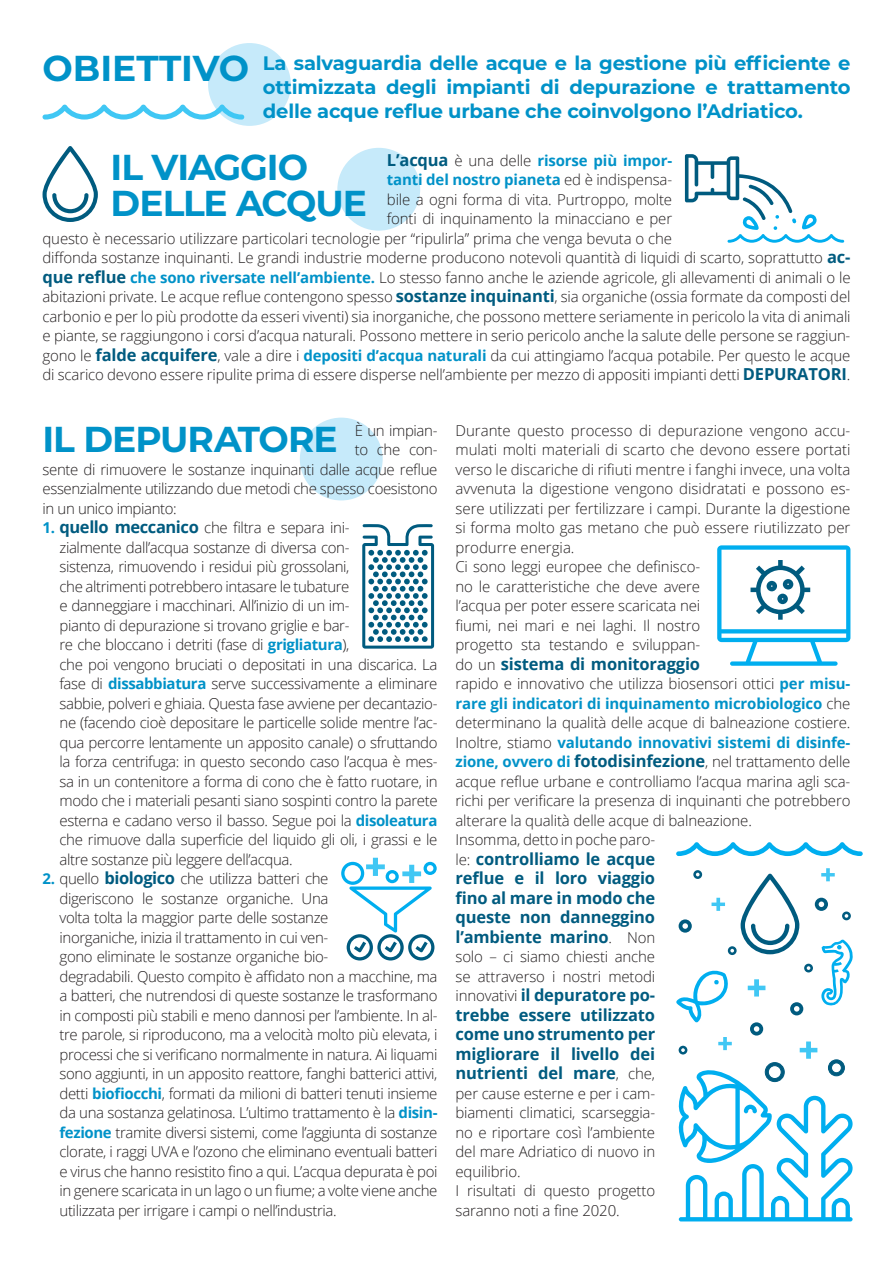
<style>
.page{position:relative;width:893px;height:1263px;background:#fff}
.page>*{position:absolute;margin:0;border:0;box-sizing:border-box;transform-origin:0 0}
.t1{font:700 36px/36px "Montserrat";letter-spacing:-.03em;color:#0092c8}
.t2{font:700 36px "Montserrat";color:#0092c8}
.t3{font:700 19.5px/24px "Montserrat";letter-spacing:-.01em;color:#0092c8;text-align:justify}
.testo{font:700 16.5px/19.5px "Open Sans";letter-spacing:-.01em;color:#005b7f;text-align:justify}
.testo-2{font:300 15px/19.5px "Open Sans";letter-spacing:-.025em;color:#231f20}
.testo-3{font:700 15px "Open Sans";letter-spacing:-.01em;color:#0092c8}
.s1{font-size:16.5px;color:#005b7f}
.s2{font-weight:300;color:#231f20}
.s3{font-weight:700;font-size:16.5px;color:#005b7f}
.s4{font-weight:700;color:#0092c8}
.s5{font-weight:300;font-size:15px;color:#231f20}
</style>
<div class="page">
<div style="left:208px;top:43px;width:83px;height:83px;background:#c6eafa;border-radius:50%"></div>
<div style="left:300px;top:418px;width:83px;height:82px;background:#c6eafa;border-radius:50%"></div>
<div style="left:337px;top:148px;width:83px;height:83px;background:#c6eafa;border-radius:50%"></div>
<svg style="left:43px;top:104px;width:201px;height:16px"></svg>
<svg style="left:685px;top:154px;width:159px;height:89px"></svg>
<svg style="left:362px;top:524px;width:72px;height:125px"></svg>
<svg style="left:717px;top:545px;width:133px;height:121px"></svg>
<svg style="left:676px;top:842px;width:187px;height:14px"></svg>
<svg style="left:676px;top:868px;width:177px;height:353px"></svg>
<svg style="left:43px;top:146px;width:55px;height:76px"></svg>
<svg style="left:341px;top:858px;width:96px;height:102px"></svg>
<p class="t2" style="left:43px;top:42px;width:208px">OBIETTIVO</p>
<p class="t3" style="left:263px;top:50px;width:589px">La salvaguardia delle acque e la gestione più efficiente e ottimizzata degli impianti di depurazione e trattamento delle acque reflue urbane che coinvolgono l’Adriatico.</p>
<p class="testo-3" style="left:387px;top:150px;width:287px"><span class="s1">L’acqua</span> <span class="s2">è una delle</span> risorse più impor-</p>
<p class="testo-3" style="left:387px;top:169px;width:287px">tanti del nostro pianeta <span class="s2">ed è indispensa-</span></p>
<p class="testo-2" style="left:387px;top:189px;width:287px">bile a ogni forma di vita. Purtroppo, molte</p>
<p class="testo-2" style="left:387px;top:209px;width:287px">fonti di inquinamento la minacciano e per</p>
<p class="testo-2" style="left:43px;top:228px;width:631px">questo è necessario utilizzare particolari tecnologie per “ripulirla” prima che venga bevuta o che</p>
<p class="testo-2" style="left:43px;top:248px;width:809px">diffonda sostanze inquinanti. Le grandi industrie moderne producono notevoli quantità di liquidi di scarto, soprattutto <span class="s3">ac-</span></p>
<p class="testo-2" style="left:43px;top:267px;width:810px"><span class="s3">que reflue</span> <span class="s4">che sono riversate nell’ambiente.</span> Lo stesso fanno anche le aziende agricole, gli allevamenti di animali o le</p>
<p class="testo-2" style="left:43px;top:287px;width:809px">abitazioni private. Le acque reflue contengono spesso <span class="s3">sostanze inquinanti</span>, sia organiche (ossia formate da composti del</p>
<p class="testo-2" style="left:43px;top:306px;width:810px">carbonio e per lo più prodotte da esseri viventi) sia inorganiche, che possono mettere seriamente in pericolo la vita di animali</p>
<p class="testo-2" style="left:43px;top:326px;width:809px">e piante, se raggiungono i corsi d’acqua naturali. Possono mettere in serio pericolo anche la salute delle persone se raggiun-</p>
<p class="testo-2" style="left:43px;top:345px;width:809px">gono le <span class="s3">falde acquifere</span>, vale a dire i <span class="s4">depositi d’acqua naturali</span> da cui attingiamo l’acqua potabile. Per questo le acque</p>
<p class="testo-2" style="left:43px;top:365px;width:809px">di scarico devono essere ripulite prima di essere disperse nell’ambiente per mezzo di appositi impianti detti <span class="s3">DEPURATORI</span>.</p>
<p class="testo-2" style="left:355px;top:420px;width:84px">È un impian-</p>
<p class="testo-2" style="left:355px;top:440px;width:84px">to che con-</p>
<p class="testo-2" style="left:43px;top:459px;width:396px">sente di rimuovere le sostanze inquinanti dalle acque reflue</p>
<p class="testo-2" style="left:43px;top:479px;width:396px">essenzialmente utilizzando due metodi che spesso coesistono</p>
<p class="testo-2" style="left:43px;top:498px;width:136px">in un unico impianto:</p>
<p class="testo-2" style="left:60px;top:518px;width:380px;text-indent:-17px"><span class="s4">1.</span> <span class="s3">quello meccanico</span> che filtra e separa ini-<br>zialmente dall’acqua sostanze di diversa con-<br>sistenza, rimuovendo i residui più grossolani,<br>che altrimenti potrebbero intasare le tubature<br>e danneggiare i macchinari. All’inizio di un im-<br>pianto di depurazione si trovano griglie e bar-<br>re che bloccano i detriti (fase di <span class="s4">grigliatura</span>),<br>che poi vengono bruciati o depositati in una discarica. La fase di <span class="s4">dissabbiatura</span> serve successivamente a eliminare sabbie, polveri e ghiaia. Questa fase avviene per decantazio&shy;ne (facendo cioè depositare le particelle solide mentre l’ac&shy;qua percorre lentamente un apposito canale) o sfruttando la forza centrifuga: in questo secondo caso l’acqua è mes&shy;sa in un contenitore a forma di cono che è fatto ruotare, in modo che i materiali pesanti siano sospinti contro la parete esterna e cadano verso il basso. Segue poi la <span class="s4">disoleatura </span>che rimuove dalla superficie del liquido gli oli, i grassi e le altre sostanze più leggere dell’acqua.</p>
<p class="testo-2" style="left:60px;top:869px;width:379px;text-indent:-17px"><span class="s4">2.</span> quello <span class="s3">biologico</span> che utilizza batteri che<br>digeriscono le sostanze organiche. Una<br>volta tolta la maggior parte delle sostanze<br>inorganiche, inizia il trattamento in cui ven-<br>gono eliminate le sostanze organiche bio-<br>degradabili. Questo compito è affidato non a macchine, ma a batteri, che nutrendosi di queste sostanze le trasformano in composti più stabili e meno dannosi per l’ambiente. In al&shy;tre parole, si riproducono, ma a velocità molto più elevata, i processi che si verificano normalmente in natura. Ai liquami sono aggiunti, in un apposito reattore, fanghi batterici attivi, detti <span class="s4">biofiocchi</span>, formati da milioni di batteri tenuti insieme da una sostanza gelatinosa. L’ultimo trattamento è la <span class="s4">disin&shy;fezione</span> tramite diversi sistemi, come l’aggiunta di sostanze clorate, i raggi UVA e l’ozono che eliminano eventuali batteri e virus che hanno resistito fino a qui. L’acqua depurata è poi in genere scaricata in un lago o un fiume; a volte viene anche utilizzata per irrigare i campi o nell’industria.</p>
<p class="t1" style="left:111px;top:148px;width:258px">IL VIAGGIO<br>DELLE ACQUE</p>
<p class="testo-2" style="left:455px;top:420px;width:396px;text-align:justify">Durante questo processo di depurazione vengono accu&shy;mulati molti materiali di scarto che devono essere portati verso le discariche di rifiuti mentre i fanghi invece, una volta avvenuta la digestione vengono disidratati e possono es&shy;sere utilizzati per fertilizzare i campi. Durante la digestione si forma molto gas metano che può essere riutilizzato per produrre energia.</p>
<p class="testo-2" style="left:455px;top:557px;width:246px;text-align:justify">Ci sono leggi europee che definisco&shy;no le caratteristiche che deve avere l’acqua per poter essere scaricata nei fiumi, nei mari e nei laghi. Il nostro progetto sta testando e sviluppan-</p>
<p class="testo" style="left:455px;top:653px;width:246px"><span class="s5">do un</span> sistema di monitoraggio</p>
<p class="testo-2" style="left:455px;top:674px;width:396px;text-align:justify">rapido e innovativo che utilizza biosensori ottici <span class="s4">per misu&shy;rare gli indicatori di inquinamento microbiologico</span> che determinano la qualità delle acque di balneazione costiere.<br>Inoltre, stiamo <span class="s4">valutando innovativi sistemi di disinfe&shy;zione, ovvero di</span> <span class="s3">fotodisinfezione</span>, nel trattamento delle acque reflue urbane e controlliamo l’acqua marina agli sca&shy;richi per verificare la presenza di inquinanti che potrebbero alterare la qualità delle acque di balneazione.</p>
<p class="testo-2" style="left:455px;top:830px;width:201px">Insomma, detto in poche paro-</p>
<p class="testo" style="left:455px;top:848px;width:201px"><span class="s5">le:</span> controlliamo le acque reflue e il loro viaggio fino al mare in modo che queste non danneggino l’ambiente marino<span class="s5">. Non</span></p>
<p class="testo-2" style="left:455px;top:947px;width:201px">solo – ci siamo chiesti anche se attraverso i nostri metodi</p>
<p class="testo" style="left:455px;top:985px;width:201px"><span class="s5">innovativi</span> il depuratore po&shy;trebbe essere utilizzato come uno strumento per migliorare il livello dei nutrienti del mare<span class="s5">, che,</span></p>
<p class="testo-2" style="left:455px;top:1083px;width:201px;text-align:justify">per cause esterne e per i cam&shy;biamenti climatici, scarseggia&shy;no e riportare così l’ambiente del mare Adriatico di nuovo in equilibrio.</p>
<p class="testo-2" style="left:455px;top:1181px;width:201px">I risultati di questo progetto saranno noti a fine 2020.</p>
<p class="t1" style="left:43px;top:419px;width:297px">IL DEPURATORE</p>
</div>
